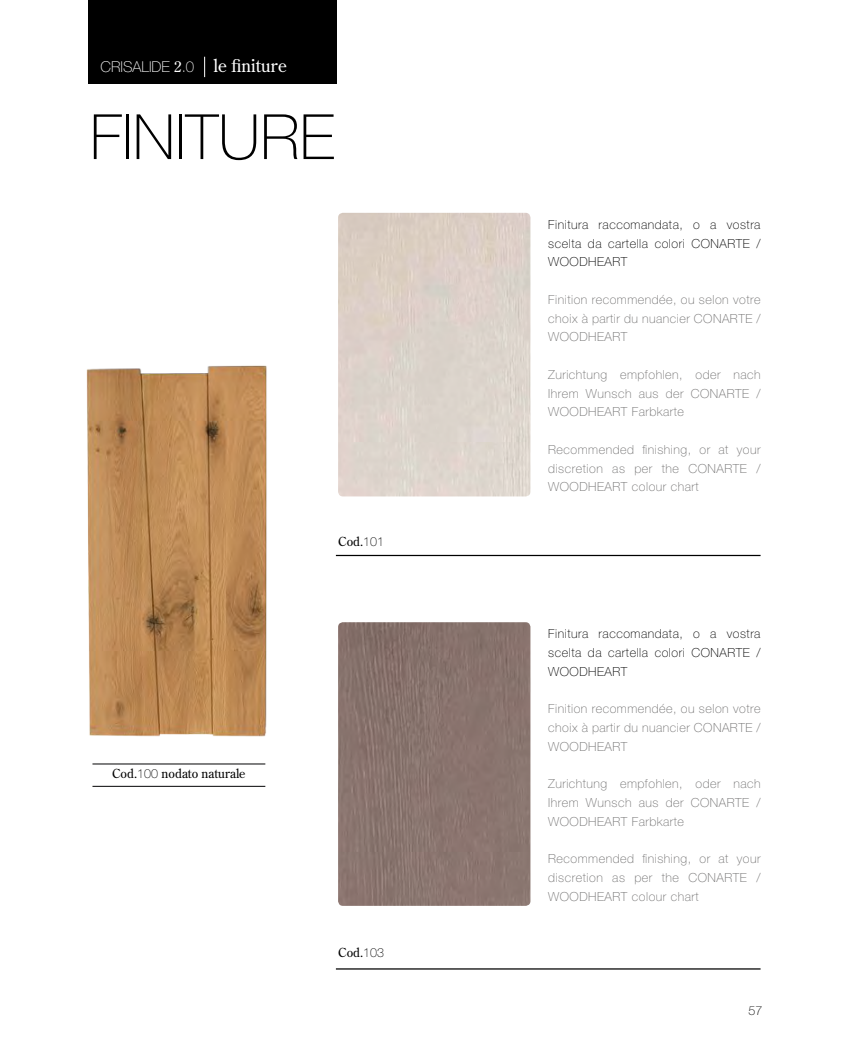
<style>
.page{position:relative;width:851px;height:1053px;background:#fff}
.page>*{position:absolute;margin:0;border:0;box-sizing:border-box;transform-origin:0 0}
.t1{font:100 62.5px "Helvetica Neue LT Pro";color:#000}
.t2{font:17.5px "Century Old Style Std";color:#fff}
.t3{font:100 15px "Helvetica Neue LT Pro";color:#fff}
.t4{font:100 12.5px/18.8px "Helvetica Neue LT Pro";letter-spacing:.04em;color:#706f6f;text-align:justify}
.t5{font:100 12.5px/18.8px "Helvetica Neue LT Pro";letter-spacing:.04em;color:#000;text-align:justify}
.t6{font:12.5px "Century Old Style Std";color:#000}
.s1{font-family:"Century Old Style Std";font-weight:400}
.s2{font-family:"Helvetica Neue LT Pro";font-weight:100}
</style>
<div class="page">
<div style="left:89px;top:0;width:248px;height:83px;background:#000"></div>
<svg style="left:204px;top:57px;width:1px;height:20px"></svg>
<hr style="left:336px;top:968px;width:424px;height:1px;background:#000">
<hr style="left:336px;top:555px;width:424px;height:1px;background:#000">
<img style="left:338px;top:213px;width:192px;height:283px">
<img style="left:338px;top:622px;width:192px;height:283px">
<hr style="left:92px;top:763px;width:173px;height:1px;background:#020203">
<hr style="left:92px;top:786px;width:173px;height:1px;background:#020203">
<img style="left:86px;top:365px;width:181px;height:372px">
<p class="t3" style="left:101px;top:58px;width:95px">CRISALIDE <span class="s1">2</span>.0</p>
<h2 class="t2" style="left:213px;top:54px;width:75px">le finiture</h2>
<h1 class="t1" style="left:90px;top:101px;width:246px">FINITURE</h1>
<p class="t6" style="left:112px;top:765px;width:135px">Cod.<span class="s2">100</span> nodato naturale</p>
<p class="t6" style="left:338px;top:533px;width:48px">Cod.<span class="s2">101</span></p>
<p class="t6" style="left:338px;top:943px;width:48px">Cod.<span class="s2">103</span></p>
<p class="t5" style="left:548px;top:215px;width:214px">Finitura raccomandata, o a vostra scelta da cartella colori CONARTE / WOODHEART</p>
<p class="t4" style="left:548px;top:290px;width:214px">Finition recommendée, ou selon votre choix à partir du nuancier CONARTE / WOODHEART</p>
<p class="t4" style="left:548px;top:365px;width:214px">Zurichtung empfohlen, oder nach Ihrem Wunsch aus der CONARTE / WOODHEART Farbkarte</p>
<p class="t4" style="left:548px;top:440px;width:214px">Recommended finishing, or at your discretion as per the CONARTE / WOODHEART colour chart</p>
<p class="t5" style="left:548px;top:624px;width:214px">Finitura raccomandata, o a vostra scelta da cartella colori CONARTE / WOODHEART</p>
<p class="t4" style="left:548px;top:699px;width:214px">Finition recommendée, ou selon votre choix à partir du nuancier CONARTE / WOODHEART</p>
<p class="t4" style="left:548px;top:774px;width:214px">Zurichtung empfohlen, oder nach Ihrem Wunsch aus der CONARTE / WOODHEART Farbkarte</p>
<p class="t4" style="left:548px;top:849px;width:214px">Recommended finishing, or at your discretion as per the CONARTE / WOODHEART colour chart</p>
<p class="t5" style="left:748px;top:1000px;width:15px">57</p>
</div>
